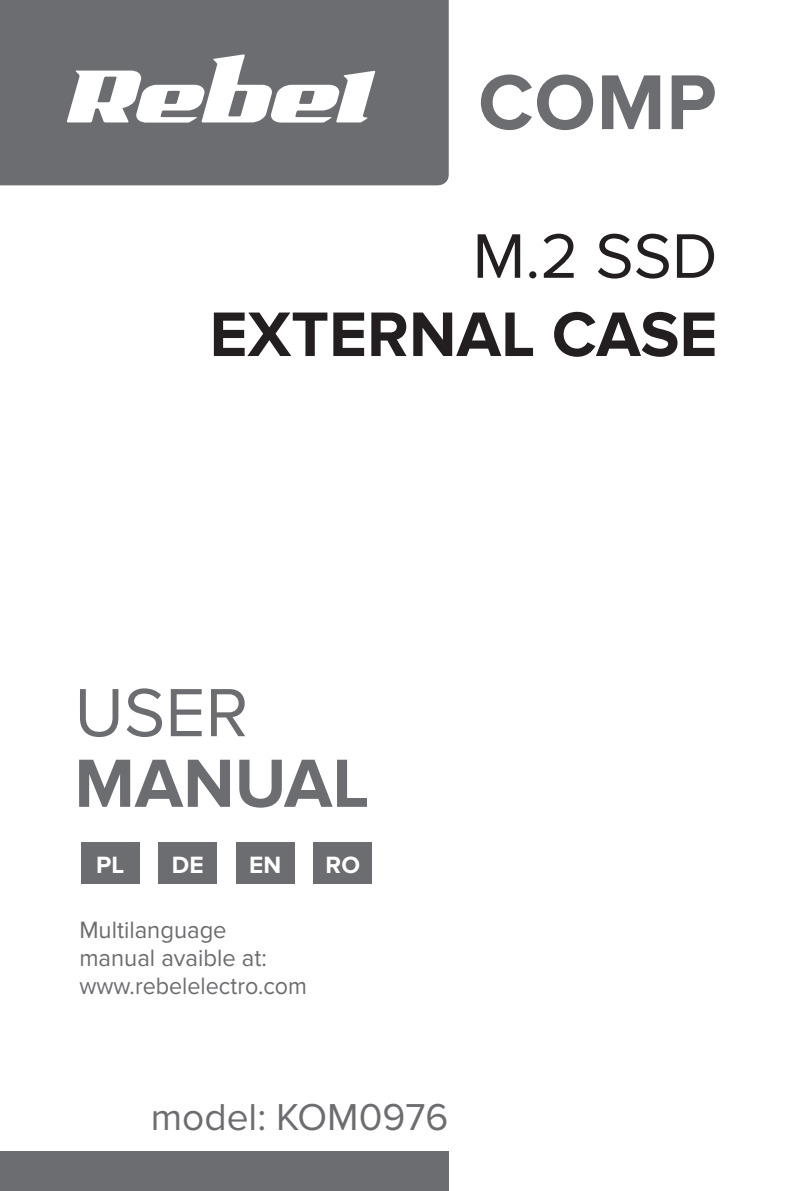
<style>
.page{position:relative;width:794px;height:1191px;background:#fff}
.page>*{position:absolute;margin:0;border:0;box-sizing:border-box;transform-origin:0 0}
.t1{font:700 80.5px "Proxima Nova";color:#6c6d70}
.t2{font:700 70.7px "Proxima Nova";color:#6c6d70}
.t3{font:70.7px "Proxima Nova";color:#6c6d70}
.t4{font:700 65.1px "Proxima Nova";color:#231f20}
.t5{font:65.1px "Proxima Nova";color:#231f20}
.t6{font:38.85px "Proxima Nova";color:#6c6d70}
.Podrozdział{font:24.5px "Proxima Nova";color:#6c6d70}
.Podrozdział-2{font:24.5px "Proxima Nova";color:#6c6d70;scale:.95 1}
.t7{font:700 24.5px "Proxima Nova";letter-spacing:.01em;color:#fff}
</style>
<div class="page">
<div style="left:81px;top:842px;width:58px;height:42px;background:#6c6d70"></div>
<div style="left:236px;top:842px;width:59px;height:42px;background:#6c6d70"></div>
<div style="left:158px;top:842px;width:59px;height:42px;background:#6c6d70"></div>
<div style="left:313px;top:842px;width:59px;height:42px;background:#6c6d70"></div>
<div style="left:0;top:1151px;width:448px;height:40px;background:#6c6d70"></div>
<div style="left:0;top:0;width:449px;height:185px;background:#6c6d70"></div>
<svg style="left:67px;top:54px;width:308px;height:69px"></svg>
<p class="t1" style="left:478px;top:56px;width:240px">COMP</p>
<p class="t5" style="left:472px;top:219px;width:246px">M.2 SSD</p>
<p class="t4" style="left:209px;top:297px;width:509px">EXTERNAL CASE</p>
<p class="t3" style="left:74px;top:672px;width:175px">USER</p>
<p class="t2" style="left:74px;top:742px;width:296px">MANUAL</p>
<p class="t7" style="left:96px;top:850px;width:30px">PL</p>
<p class="t7" style="left:172px;top:850px;width:34px">DE</p>
<p class="t7" style="left:249px;top:850px;width:34px">EN</p>
<p class="t7" style="left:325px;top:850px;width:36px">RO</p>
<p class="Podrozdział" style="left:79px;top:915px;width:149px">Multilanguage</p>
<p class="Podrozdział" style="left:79px;top:943px;width:189px">manual avaible at:</p>
<p class="Podrozdział-2" style="left:79px;top:971px;width:241px">www.rebelelectro.com</p>
<p class="t6" style="left:151px;top:1095px;width:299px">model: KOM0976</p>
</div>
